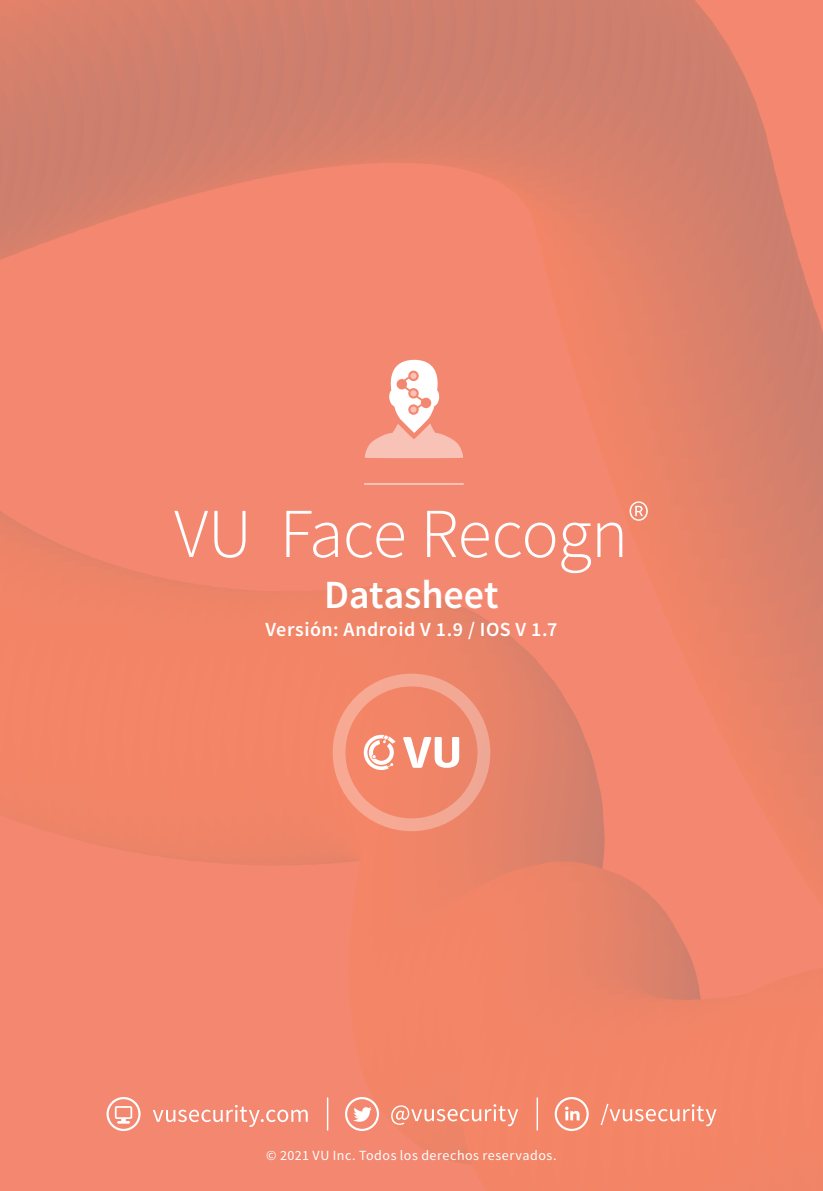
<style>
.page{position:relative;width:823px;height:1191px;background:#fff}
.page>*{position:absolute;margin:0;border:0;box-sizing:border-box;transform-origin:0 0}
.t1{font:300 70px "Source Sans Pro";letter-spacing:-.02em;color:#fff}
.t2{font:600 40px "Source Sans Pro";letter-spacing:-.005em;color:#fff}
.t3{font:600 20px "Source Sans Pro";letter-spacing:.025em;color:#fff}
.t4{font:14px "Source Sans Pro";letter-spacing:.035em;color:#fff}
</style>
<div class="page">
<div style="left:0;top:0;width:822px;height:1191px;background:#f48770"></div>
<svg style="left:817px;top:315px;width:5px;height:164px"></svg>
<svg style="left:665px;top:291px;width:152px;height:188px"></svg>
<svg style="left:657px;top:266px;width:152px;height:192px"></svg>
<svg style="left:649px;top:242px;width:152px;height:191px"></svg>
<svg style="left:642px;top:218px;width:152px;height:190px"></svg>
<svg style="left:635px;top:196px;width:152px;height:187px"></svg>
<svg style="left:629px;top:172px;width:152px;height:187px"></svg>
<svg style="left:623px;top:150px;width:152px;height:185px"></svg>
<svg style="left:618px;top:128px;width:152px;height:186px"></svg>
<svg style="left:612px;top:104px;width:152px;height:192px"></svg>
<svg style="left:605px;top:85px;width:151px;height:194px"></svg>
<svg style="left:596px;top:64px;width:152px;height:200px;background:#d6806b"></svg>
<svg style="left:586px;top:45px;width:152px;height:204px;background:#d6806b"></svg>
<svg style="left:576px;top:28px;width:152px;height:208px;background:#d5806c"></svg>
<svg style="left:564px;top:11px;width:152px;height:213px;background:#d57f6c"></svg>
<svg style="left:552px;top:0;width:151px;height:214px;background:#d57f6c"></svg>
<svg style="left:538px;top:0;width:152px;height:204px;background:#d47f6c"></svg>
<svg style="left:524px;top:0;width:152px;height:196px;background:#d47f6c"></svg>
<svg style="left:509px;top:0;width:152px;height:188px;background:#d37f6c"></svg>
<svg style="left:493px;top:0;width:152px;height:182px;background:#d37f6c"></svg>
<svg style="left:477px;top:0;width:151px;height:176px;background:#d37f6c"></svg>
<svg style="left:465px;top:0;width:146px;height:172px;background:#d27f6c"></svg>
<svg style="left:449px;top:0;width:144px;height:169px;background:#d27f6c"></svg>
<svg style="left:456px;top:0;width:119px;height:166px;background:#d27f6c"></svg>
<svg style="left:476px;top:0;width:80px;height:164px;background:#d17f6c"></svg>
<svg style="left:517px;top:0;width:20px;height:163px;background:#d17f6c"></svg>
<svg style="left:497px;top:0;width:20px;height:163px;background:#d17f6c"></svg>
<svg style="left:476px;top:0;width:21px;height:163px;background:#d27f6c"></svg>
<svg style="left:456px;top:0;width:20px;height:165px;background:#d27f6c"></svg>
<svg style="left:435px;top:0;width:21px;height:166px;background:#d27f6c"></svg>
<svg style="left:413px;top:0;width:22px;height:165px;background:#d27f6c"></svg>
<svg style="left:392px;top:0;width:21px;height:163px;background:#d27f6c"></svg>
<svg style="left:371px;top:0;width:21px;height:163px;background:#d17f6c"></svg>
<svg style="left:349px;top:0;width:22px;height:165px;background:#d17f6c"></svg>
<svg style="left:327px;top:0;width:22px;height:167px;background:#d17f6c"></svg>
<svg style="left:306px;top:0;width:21px;height:170px;background:#d17f6c"></svg>
<svg style="left:284px;top:0;width:22px;height:174px;background:#d17f6c"></svg>
<svg style="left:263px;top:0;width:21px;height:178px;background:#d17f6c"></svg>
<svg style="left:242px;top:0;width:21px;height:182px;background:#d17f6c"></svg>
<div style="left:221px;top:0;width:21px;height:187px;background:#d07f6d"></div>
<div style="left:200px;top:0;width:21px;height:193px;background:#d17f6d"></div>
<div style="left:180px;top:0;width:20px;height:198px;background:#d17f6d"></div>
<div style="left:160px;top:0;width:20px;height:204px;background:#d17f6d"></div>
<svg style="left:0;top:0;width:160px;height:260px;background:#d6806c"></svg>
<svg style="left:0;top:511px;width:50px;height:29px"></svg>
<svg style="left:8px;top:540px;width:57px;height:7px"></svg>
<svg style="left:26px;top:547px;width:56px;height:7px"></svg>
<svg style="left:281px;top:592px;width:164px;height:273px"></svg>
<svg style="left:298px;top:600px;width:171px;height:265px"></svg>
<svg style="left:314px;top:610px;width:175px;height:255px"></svg>
<svg style="left:328px;top:622px;width:182px;height:243px"></svg>
<svg style="left:340px;top:636px;width:188px;height:229px"></svg>
<svg style="left:349px;top:652px;width:195px;height:21px"></svg>
<svg style="left:356px;top:670px;width:203px;height:19px"></svg>
<svg style="left:490px;top:689px;width:81px;height:20px"></svg>
<svg style="left:490px;top:709px;width:91px;height:20px"></svg>
<svg style="left:490px;top:729px;width:110px;height:132px"></svg>
<svg style="left:490px;top:748px;width:109px;height:113px"></svg>
<svg style="left:490px;top:768px;width:106px;height:93px"></svg>
<svg style="left:490px;top:788px;width:103px;height:73px"></svg>
<svg style="left:490px;top:807px;width:101px;height:39px"></svg>
<svg style="left:348px;top:827px;width:242px;height:38px"></svg>
<svg style="left:349px;top:846px;width:242px;height:19px"></svg>
<svg style="left:437px;top:861px;width:163px;height:4px"></svg>
<div style="left:472px;top:865px;width:128px;height:16px;background:#ea8368"></div>
<div style="left:474px;top:881px;width:126px;height:29px;background:#ef8467"></div>
<svg style="left:580px;top:910px;width:20px;height:41px"></svg>
<div style="left:459px;top:951px;width:141px;height:212px;background:#f18567"></div>
<svg style="left:462px;top:966px;width:138px;height:198px"></svg>
<div style="left:471px;top:978px;width:129px;height:186px;background:#f48566"></div>
<div style="left:486px;top:987px;width:114px;height:177px;background:#f38566"></div>
<div style="left:504px;top:994px;width:96px;height:170px;background:#f38566"></div>
<div style="left:526px;top:997px;width:73px;height:167px;background:#f38566"></div>
<div style="left:550px;top:999px;width:25px;height:165px;background:#f38566"></div>
<div style="left:575px;top:999px;width:24px;height:165px;background:#f38566"></div>
<svg style="left:332px;top:673px;width:158px;height:158px"></svg>
<hr style="left:364px;top:483px;width:99px;height:2px;background:#fff">
<svg style="left:364px;top:360px;width:99px;height:98px"></svg>
<svg style="left:410px;top:406px;width:6px;height:7px"></svg>
<svg style="left:391px;top:1104px;width:127px;height:22px"></svg>
<svg style="left:153px;top:1105px;width:154px;height:21px"></svg>
<svg style="left:600px;top:479px;width:222px;height:648px"></svg>
<hr style="left:327px;top:1097px;width:1px;height:33px;background:#fff">
<hr style="left:536px;top:1097px;width:1px;height:33px;background:#fff">
<svg style="left:345px;top:1097px;width:34px;height:34px"></svg>
<svg style="left:106px;top:1097px;width:34px;height:34px"></svg>
<svg style="left:554px;top:1097px;width:34px;height:34px"></svg>
<h1 class="t1" style="left:174px;top:491px;width:475px">VU Face Recogn<sup>®</sup></h1>
<h2 class="t2" style="left:324px;top:570px;width:176px">Datasheet</h2>
<h3 class="t3" style="left:265px;top:617px;width:293px">Versión: Android V 1.9 / IOS V 1.7</h3>
<p class="t4" style="left:266px;top:1146px;width:292px">© 2021 VU Inc. Todos los derechos reservados.</p>
</div>
